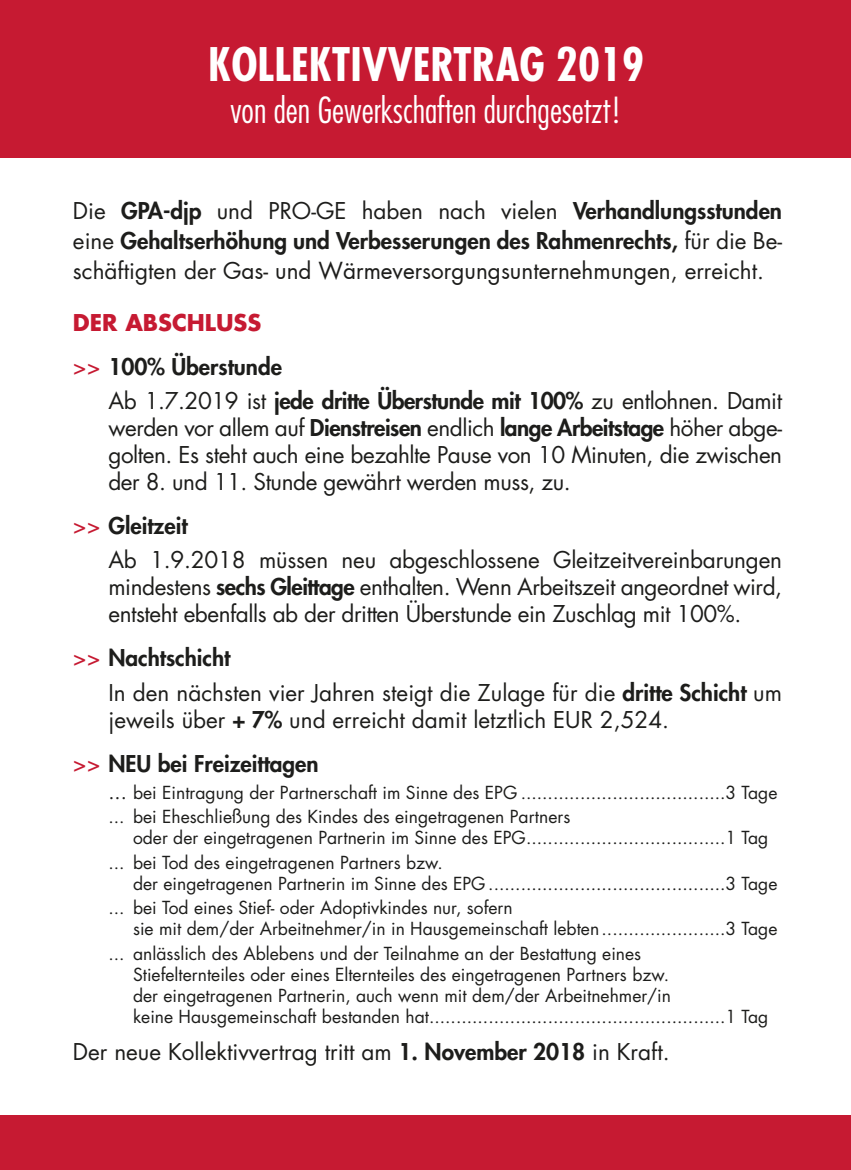
<style>
.page{position:relative;width:851px;height:1170px;background:#fff}
.page>*{position:absolute;margin:0;border:0;box-sizing:border-box;transform-origin:0 0}
.t1{font:700 condensed 45px "Futura Std";color:#fff}
.t2{font:300 condensed 35px "Futura Std";color:#fff}
.t3{font:22.5px/27px "Futura Std";letter-spacing:-.01em;color:#1d1d1b}
.t4{font:800 22.5px/30px "Futura Std";color:#1d1d1b}
.t5{font:22.5px "Futura";color:#1d1d1b}
.t6{font:17.5px/24.5px "Futura Std";color:#1d1d1b}
.s1{font-weight:400}
.s2{font-family:"Futura Std"}
.s3{font-weight:700;color:#c61a32}
.s4{font-weight:400;color:#c61a32}
.s5{font-weight:800}
.s6{color:#c61a32}
.s7{font-size:20px}
</style>
<div class="page">
<div style="left:0;top:0;width:850px;height:158px;background:#c61a32"></div>
<div style="left:0;top:1114px;width:850px;height:55px;background:#c61a32"></div>
<h1 class="t1" style="left:208px;top:45px;width:437px">KOLLEKTIVVERTRAG 2019</h1>
<h2 class="t2" style="left:230px;top:95px;width:393px">von den Gewerkschaften durchgesetzt!</h2>
<p class="t4" style="left:73px;top:198px;width:710px"><span class="s1">Die</span> GPA-djp <span class="s1">und PRO-GE haben nach vielen</span> Verhandlungsstunden <span class="s1">eine</span> Gehaltserhöhung und Verbesserungen des Rahmenrechts, <span class="s1">für die Be-</span></p>
<p class="t5" style="left:73px;top:255px;width:692px"><span class="s2">schäftigten der</span> Gas- und Wärmeversorgungsunternehmungen, <span class="s2">erreicht.</span></p>
<p class="t4" style="left:73px;top:302px;width:210px;line-height:44.2px"><span class="s3">DER ABSCHLUSS </span><span class="s4">&gt;&gt;</span> 100% Überstunde</p>
<p class="t3" style="left:108px;top:389px;width:675px;text-align:justify">Ab 1.7.2019 ist <span class="s5">jede dritte Überstunde mit 100%</span> zu entlohnen. Damit werden vor allem auf <span class="s5">Dienstreisen</span> endlich <span class="s5">lange Arbeitstage</span> höher abge&shy;golten. Es steht auch eine bezahlte Pause von 10 Minuten, die zwischen der 8. und 11. Stunde gewährt werden muss, zu.</p>
<p class="t3" style="left:108px;top:510px;width:675px;line-height:34px;text-indent:-35px"><span class="s6">&gt;&gt;</span> <span class="s5">Gleitzeit<br></span>Ab 1.9.2018 müssen neu abgeschlossene Gleitzeitvereinbarungen</p>
<p class="t3" style="left:108px;top:575px;width:675px">mindestens <span class="s5">sechs Gleittage</span> enthalten. Wenn Arbeitszeit angeordnet wird, entsteht ebenfalls ab der dritten Überstunde ein Zuschlag mit 100%.</p>
<p class="t3" style="left:108px;top:643px;width:675px;line-height:34px;text-indent:-35px"><span class="s6">&gt;&gt;</span> <span class="s5">Nachtschicht<br></span>In den nächsten vier Jahren steigt die Zulage für die <span class="s5">dritte Schicht</span> um</p>
<p class="t3" style="left:73px;top:698px;width:597px;line-height:44.2px;text-indent:35px">jeweils über <span class="s5">+ 7%</span> und erreicht damit letztlich EUR 2,524. <span class="s6">&gt;&gt;</span> <span class="s5">NEU bei Freizeittagen</span></p>
<p class="t6" style="left:108px;top:781px;width:670px"><span class="s7">...</span> bei Eintragung der Partnerschaft im Sinne des EPG ......................................3 Tage ... bei Eheschließung des Kindes des eingetragenen Partners</p>
<p class="t6" style="left:108px;top:827px;width:661px;text-indent:25px">oder der eingetragenen Partnerin im Sinne des EPG .....................................1 Tag ... bei Tod des eingetragenen Partners bzw.</p>
<p class="t6" style="left:108px;top:872px;width:670px;text-indent:25px">der eingetragenen Partnerin im Sinne des EPG ............................................3 Tage ... bei Tod eines Stief- oder Adoptivkindes nur, sofern</p>
<p class="t6" style="left:108px;top:918px;width:670px;text-indent:25px">sie mit dem/der Arbeitnehmer/in in Hausgemeinschaft lebten .......................3 Tage ... anlässlich des Ablebens und der Teilnahme an der Bestattung eines</p>
<p class="t6" style="left:133px;top:965px;width:636px;line-height:21px">Stiefelternteiles oder eines Elternteiles des eingetragenen Partners bzw.<br>der eingetragenen Partnerin, auch wenn mit dem/der Arbeitnehmer/in<br>keine Hausgemeinschaft bestanden hat.......................................................1 Tag</p>
<p class="t3" style="left:73px;top:1040px;width:598px">Der neue Kollektivvertrag tritt am <span class="s5">1. November 2018</span> in Kraft.</p>
</div>
